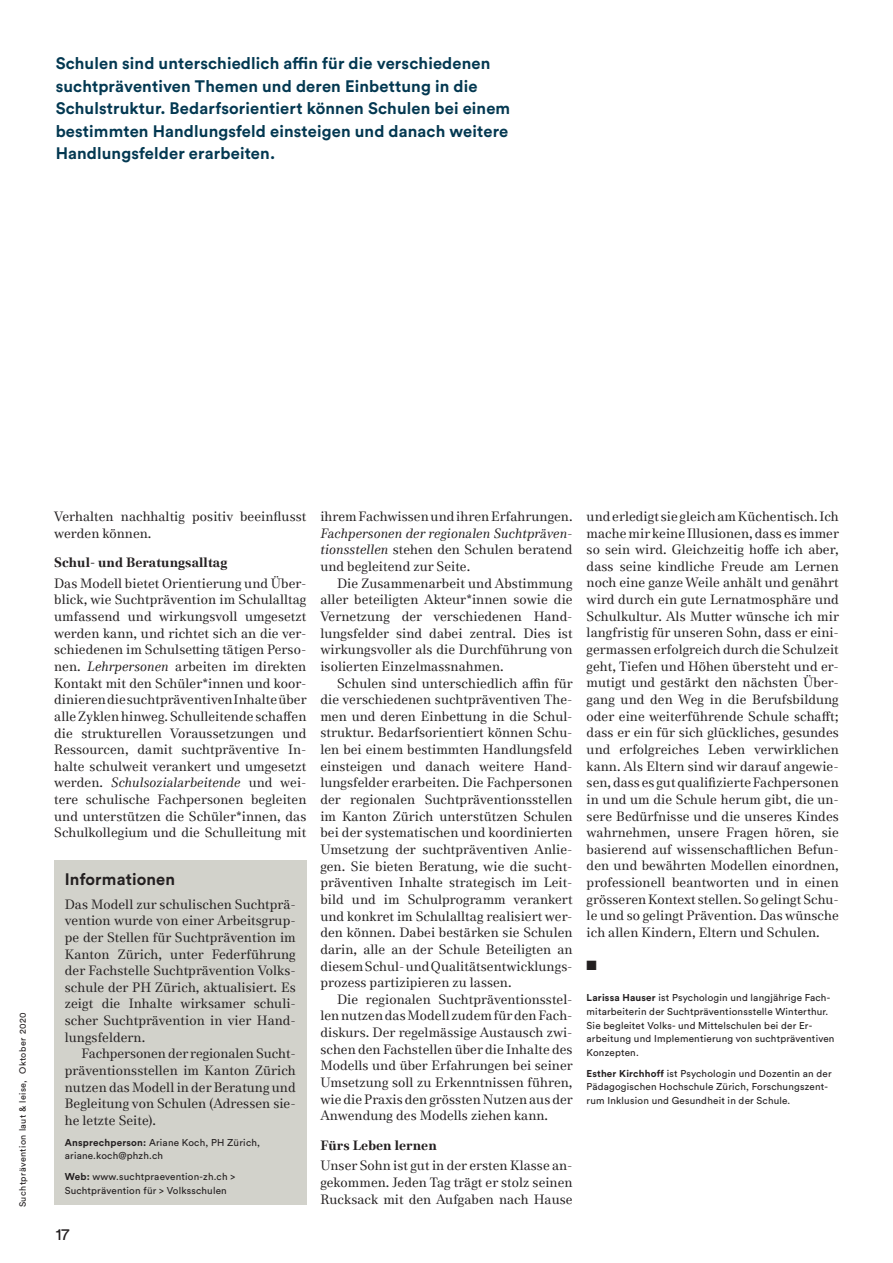
<style>
.page{position:relative;width:893px;height:1263px;background:#fff}
.page>*{position:absolute;margin:0;border:0;box-sizing:border-box;transform-origin:0 0}
.t1{font:700 16.5px/22.5px "Circular Pro";letter-spacing:.01em;color:#033851}
.t2{font:700 16.5px "Circular Pro";letter-spacing:.01em;color:#231f20}
.t3{font:16.5px "Circular Pro";color:#231f20}
.t4{font:13.5px/16.6px "Media 77";letter-spacing:.005em;color:#231f20;text-align:justify}
.t5{font:italic 13.5px/16.6px "Media 77";letter-spacing:.005em;color:#231f20;text-align:justify}
.t6{font:700 13.5px "Media 77";letter-spacing:.01em;color:#231f20}
.t7{font:13.5px "Zapf Dingbats ITC";color:#231f20}
.t8{font:9.9px/13.6px "Circular Pro";letter-spacing:.02em;color:#231f20}
.t9{font:9px "Circular Pro";letter-spacing:.05em;color:#231f20}
.s1{font-style:italic}
.s2{font-weight:700}
.s3{font-style:normal}
</style>
<div class="page">
<div style="left:54px;top:860px;width:252px;height:344px;background:#d2d2cb"></div>
<p class="t1" style="left:56px;top:51px;width:456px">Schulen sind unterschiedlich affin für die verschiedenen suchtpräventiven Themen und deren Einbettung in die Schulstruktur. Bedarfsorientiert können Schulen bei einem bestimmten Handlungsfeld einsteigen und danach weitere Handlungsfelder erarbeiten.</p>
<p class="t9" style="left:17px;top:1207px;width:196px;rotate:-90deg">Suchtprävention laut &amp; leise, Oktober 2020</p>
<p class="t4" style="left:54px;top:508px;width:254px">Verhalten nachhaltig positiv beeinflusst werden können.</p>
<p class="t6" style="left:54px;top:555px;width:175px">Schul- und Beratungsalltag</p>
<p class="t4" style="left:54px;top:575px;width:254px">Das Modell bietet Orientierung und Über&shy;blick, wie Suchtprävention im Schulalltag umfassend und wirkungsvoll umgesetzt werden kann, und richtet sich an die ver&shy;schiedenen im Schulsetting tätigen Perso&shy;nen. <span class="s1">Lehrpersonen</span> arbeiten im direkten Kontakt mit den Schüler*innen und koor&shy;dinieren die suchtpräventiven Inhalte über alle Zyklen hinweg. Schulleitende schaffen die strukturellen Voraussetzungen und Ressourcen, damit suchtpräventive In&shy;halte schulweit verankert und umgesetzt werden. <span class="s1">Schulsozialarbeitende</span> und wei&shy;tere schulische Fachpersonen begleiten und unterstützen die Schüler*innen, das Schulkollegium und die Schulleitung mit</p>
<p class="t2" style="left:65px;top:868px;width:112px">Informationen</p>
<p class="t4" style="left:65px;top:895px;width:232px">Das Modell zur schulischen Suchtprä&shy;vention wurde von einer Arbeitsgrup&shy;pe der Stellen für Suchtprävention im Kanton Zürich, unter Federführung der Fachstelle Suchtprävention Volks&shy;schule der PH Zürich, aktualisiert. Es zeigt die Inhalte wirksamer schuli&shy;scher Suchtprävention in vier Hand&shy;lungsfeldern.</p>
<p class="t4" style="left:65px;top:1045px;width:232px;text-indent:17px">Fachpersonen der regionalen Sucht&shy;präventionsstellen im Kanton Zürich nutzen das Modell in der Beratung und Begleitung von Schulen (Adressen sie&shy;he letzte Seite).</p>
<p class="t8" style="left:65px;top:1135px;width:197px"><span class="s2">Ansprechperson:</span> Ariane Koch, PH Zürich, ariane.koch@phzh.ch</p>
<p class="t8" style="left:65px;top:1169px;width:172px"><span class="s2">Web:</span> www.suchtpraevention-zh.ch &gt;<br>Suchtprävention für &gt; Volksschulen</p>
<p class="t3" style="left:56px;top:1223px;width:15px">17</p>
<p class="t4" style="left:320px;top:508px;width:254px">ihrem Fachwissen und ihren Erfahrungen.</p>
<p class="t5" style="left:320px;top:525px;width:254px">Fachpersonen der regionalen Suchtpräven&shy;tionsstellen <span class="s3">stehen den Schulen beratend und begleitend zur Seite.</span></p>
<p class="t4" style="left:320px;top:575px;width:254px;text-indent:17px">Die Zusammenarbeit und Abstimmung aller beteiligten Akteur*innen sowie die Vernetzung der verschiedenen Hand&shy;lungsfelder sind dabei zentral. Dies ist wirkungsvoller als die Durchführung von isolierten Einzelmassnahmen.</p>
<p class="t4" style="left:320px;top:674px;width:254px;text-indent:17px">Schulen sind unterschiedlich affin für die verschiedenen suchtpräventiven The&shy;men und deren Einbettung in die Schul&shy;struktur. Bedarfsorientiert können Schu&shy;len bei einem bestimmten Handlungsfeld einsteigen und danach weitere Hand&shy;lungsfelder erarbeiten. Die Fachpersonen der regionalen Suchtpräventionsstellen im Kanton Zürich unterstützen Schulen bei der systematischen und koordinierten Umsetzung der suchtpräventiven Anlie&shy;gen. Sie bieten Beratung, wie die sucht&shy;präventiven Inhalte strategisch im Leit&shy;bild und im Schulprogramm verankert und konkret im Schulalltag realisiert wer&shy;den können. Dabei bestärken sie Schulen darin, alle an der Schule Beteiligten an diesem Schul- und Qualitätsentwicklungs&shy;prozess partizipieren zu lassen.</p>
<p class="t4" style="left:320px;top:991px;width:254px;text-indent:17px">Die regionalen Suchtpräventionsstel&shy;len nutzen das Modell zudem für den Fach&shy;diskurs. Der regelmässige Austausch zwi&shy;schen den Fachstellen über die Inhalte des Modells und über Erfahrungen bei seiner Umsetzung soll zu Erkenntnissen führen, wie die Praxis den grössten Nutzen aus der Anwendung des Modells ziehen kann.</p>
<p class="t6" style="left:320px;top:1137px;width:118px">Fürs Leben lernen</p>
<p class="t4" style="left:320px;top:1157px;width:254px">Unser Sohn ist gut in der ersten Klasse an&shy;gekommen. Jeden Tag trägt er stolz seinen Rucksack mit den Aufgaben nach Hause</p>
<p class="t4" style="left:587px;top:508px;width:254px">und erledigt sie gleich am Küchentisch. Ich mache mir keine Illusionen, dass es immer so sein wird. Gleichzeitig hoffe ich aber, dass seine kindliche Freude am Lernen noch eine ganze Weile anhält und genährt wird durch ein gute Lernatmosphäre und Schulkultur. Als Mutter wünsche ich mir langfristig für unseren Sohn, dass er eini&shy;germassen erfolgreich durch die Schulzeit geht, Tiefen und Höhen übersteht und er&shy;mutigt und gestärkt den nächsten Über&shy;gang und den Weg in die Berufsbildung oder eine weiterführende Schule schafft; dass er ein für sich glückliches, gesundes und erfolgreiches Leben verwirklichen kann. Als Eltern sind wir darauf angewie&shy;sen, dass es gut qualifizierte Fachpersonen in und um die Schule herum gibt, die un&shy;sere Bedürfnisse und die unseres Kindes wahrnehmen, unsere Fragen hören, sie basierend auf wissenschaftlichen Befun&shy;den und bewährten Modellen einordnen, professionell beantworten und in einen grösseren Kontext stellen. So gelingt Schu&shy;le und so gelingt Prävention. Das wünsche ich allen Kindern, Eltern und Schulen.</p>
<p class="t7" style="left:587px;top:959px;width:12px">■</p>
<p class="t8" style="left:587px;top:990px;width:249px"><span class="s2">Larissa Hauser</span> ist Psychologin und langjährige Fach&shy;mitarbeiterin der Suchtpräventionsstelle Winterthur.<br>Sie begleitet Volks- und Mittelschulen bei der Er&shy;arbeitung und Implementierung von suchtpräventiven Konzepten.</p>
<p class="t8" style="left:587px;top:1066px;width:247px"><span class="s2">Esther Kirchhoff</span> ist Psychologin und Dozentin an der<br>Pädagogischen Hochschule Zürich, Forschungszent&shy;rum Inklusion und Gesundheit in der Schule.</p>
</div>
